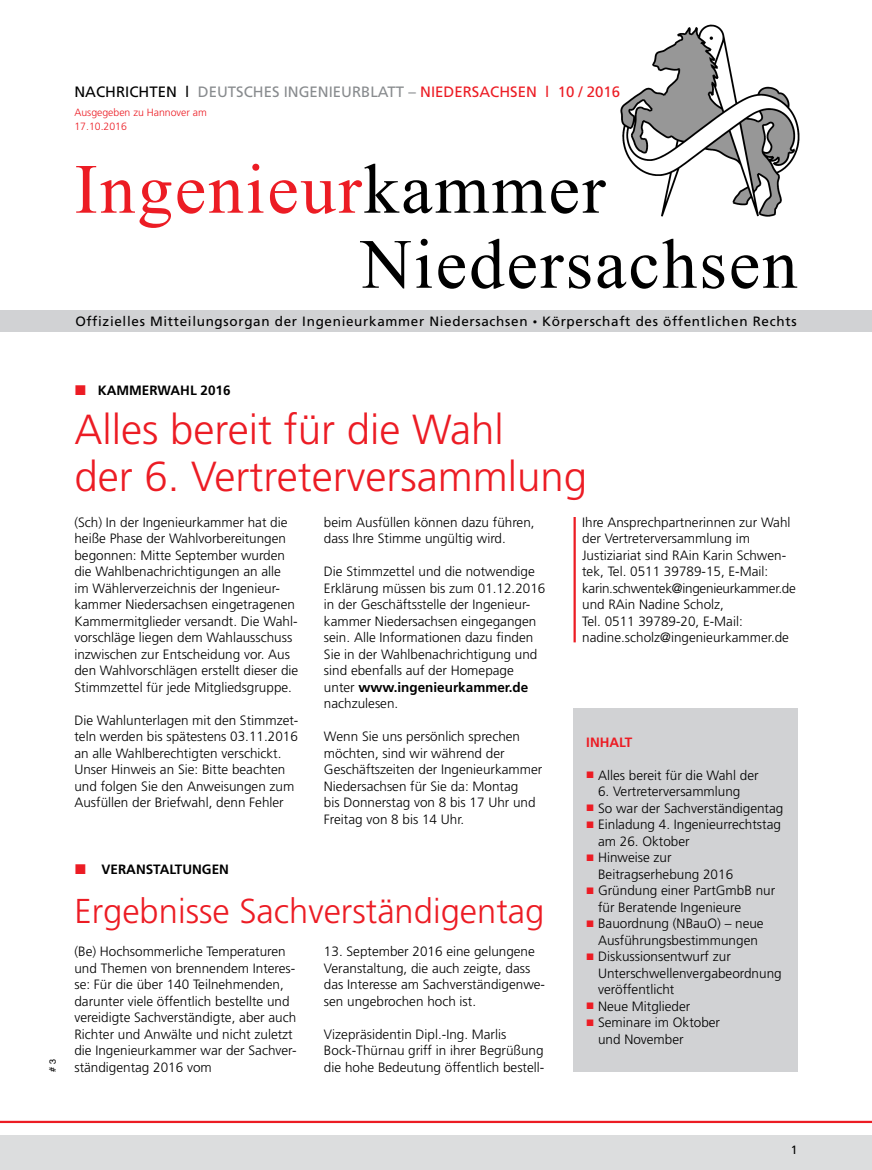
<style>
.page{position:relative;width:872px;height:1170px;background:#fff}
.page>*{position:absolute;margin:0;border:0;box-sizing:border-box;transform-origin:0 0}
.t1{font:70.5px/75px "Times New Roman";letter-spacing:.03em;color:#000}
.t2{font:300 42px/46.5px "Frutiger";color:#ec1c24}
.t3{font:300 34.5px "Frutiger";color:#ec1c24}
.t4{font:15px "Frutiger";color:#888b8e}
.t5{font:300 13.5px/16.5px "Frutiger";color:#000}
.t6{font:13.5px "Frutiger";letter-spacing:.05em;color:#000}
.t7{font:700 13.5px "Frutiger";color:#000}
.t8{font:700 13.5px "Frutiger";color:#ec1c24}
.t9{font:12px "Frutiger";color:#000}
.t10{font:300 10.5px/13.5px "Frutiger";color:#ec1c24}
.t11{font:9px "Helvetica";color:#000}
.s1{color:#000}
.s2{color:#ec1c24}
.s3{font-size:9px}
.s4{font-weight:700}
</style>
<div class="page">
<hr style="left:0;top:1120px;width:872px;height:2px;background:#ec1c24">
<div style="left:0;top:1135px;width:872px;height:34px;background:#dcddde"></div>
<img style="left:620px;top:24px;width:180px;height:193px">
<div style="left:0;top:310px;width:872px;height:22px;background:#d1d2d4"></div>
<div style="left:573px;top:708px;width:224px;height:363px;background:#d1d2d4"></div>
<hr style="left:573px;top:517px;width:3px;height:125px;background:#ec1c24">
<p class="t4" style="left:74px;top:83px;width:547px"><span class="s1">NACHRICHTEN l</span> DEUTSCHES INGENIEURBLATT – <span class="s2">NIEDERSACHSEN l 10 / 2016</span></p>
<p class="t10" style="left:74px;top:106px;width:134px">Ausgegeben zu Hannover am<br>17.10.2016</p>
<h1 class="t1" style="left:361px;top:150px;width:438px;text-indent:-286px"><span class="s2">Ingenieur</span>kammer<br>Niedersachsen</h1>
<p class="t6" style="left:75px;top:314px;width:722px">Offizielles Mitteilungsorgan der Ingenieurkammer Niedersachsen <span class="s3">•</span> Körperschaft des öffentlichen Rechts</p>
<p class="t11" style="left:46px;top:1071px;width:14px;rotate:-90deg"># 3</p>
<p class="t7" style="left:98px;top:382px;width:134px">KAMMERWAHL 2016</p>
<h2 class="t2" style="left:74px;top:406px;width:514px">Alles bereit für die Wahl<br>der 6. Vertreterversammlung</h2>
<p class="t5" style="left:74px;top:514px;width:225px">(Sch) In der Ingenieurkammer hat die heiße Phase der Wahlvorbereitungen begonnen: Mitte September wurden die Wahlbenachrichtigungen an alle im Wählerverzeichnis der Ingenieur&shy;kammer Niedersachsen eingetragenen Kammermitglieder versandt. Die Wahl&shy;vorschläge liegen dem Wahlausschuss inzwischen zur Entscheidung vor. Aus den Wahlvorschlägen erstellt dieser die Stimmzettel für jede Mitgliedsgruppe.</p>
<p class="t5" style="left:74px;top:712px;width:225px">Die Wahlunterlagen mit den Stimmzet&shy;teln werden bis spätestens 03.11.2016 an alle Wahlberechtigten verschickt.<br>Unser Hinweis an Sie: Bitte beachten und folgen Sie den Anweisungen zum Ausfüllen der Briefwahl, denn Fehler</p>
<p class="t5" style="left:324px;top:514px;width:212px">beim Ausfüllen können dazu führen, dass Ihre Stimme ungültig wird.</p>
<p class="t5" style="left:324px;top:563px;width:223px">Die Stimmzettel und die notwendige Erklärung müssen bis zum 01.12.2016 in der Geschäftsstelle der Ingenieur&shy;kammer Niedersachsen eingegangen sein. Alle Informationen dazu finden Sie in der Wahlbenachrichtigung und sind ebenfalls auf der Homepage unter <span class="s4">www.ingenieurkammer.de </span>nachzulesen.</p>
<p class="t5" style="left:324px;top:728px;width:220px">Wenn Sie uns persönlich sprechen möchten, sind wir während der<br>Geschäftszeiten der Ingenieurkammer<br>Niedersachsen für Sie da: Montag<br>bis Donnerstag von 8 bis 17 Uhr und<br>Freitag von 8 bis 14 Uhr.</p>
<p class="t7" style="left:101px;top:860px;width:129px">VERANSTALTUNGEN</p>
<h3 class="t3" style="left:74px;top:891px;width:471px">Ergebnisse Sachverständigentag</h3>
<p class="t5" style="left:74px;top:943px;width:224px">(Be) Hochsommerliche Temperaturen und Themen von brennendem Interes&shy;se: Für die über 140 Teilnehmenden, darunter viele öffentlich bestellte und vereidigte Sachverständigte, aber auch Richter und Anwälte und nicht zuletzt die Ingenieurkammer war der Sachver&shy;ständigentag 2016 vom</p>
<p class="t5" style="left:324px;top:943px;width:223px">13. September 2016 eine gelungene Veranstaltung, die auch zeigte, dass das Interesse am Sachverständigenwe&shy;sen ungebrochen hoch ist.</p>
<p class="t5" style="left:324px;top:1025px;width:222px">Vizepräsidentin Dipl.-Ing. Marlis<br>Bock-Thürnau griff in ihrer Begrüßung die hohe Bedeutung öffentlich bestell-</p>
<p class="t5" style="left:582px;top:514px;width:215px">Ihre Ansprechpartnerinnen zur Wahl der Vertreterversammlung im Justiziariat sind RAin Karin Schwen&shy;tek, Tel. 0511 39789-15, E-Mail: karin.schwentek@ingenieurkammer.de und RAin Nadine Scholz,<br>Tel. 0511 39789-20, E-Mail: nadine.scholz@ingenieurkammer.de</p>
<p class="t8" style="left:586px;top:734px;width:48px">INHALT</p>
<p class="t5" style="left:598px;top:766px;width:162px">Alles bereit für die Wahl der</p>
<p class="t5" style="left:598px;top:783px;width:187px">6. Vertreterversammlung<br>So war der Sachverständigentag<br>Einladung 4. Ingenieurrechtstag am 26. Oktober<br>Hinweise zur<br>Beitragserhebung 2016<br>Gründung einer PartGmbB nur für Beratende Ingenieure<br>Bauordnung (NBauO) – neue<br>Ausführungsbestimmungen<br>Diskussionsentwurf zur<br>Unterschwellenvergabeordnung veröffentlicht<br>Neue Mitglieder<br>Seminare im Oktober<br>und November</p>
<p class="t9" style="left:791px;top:1142px;width:8px">1</p>
</div>
